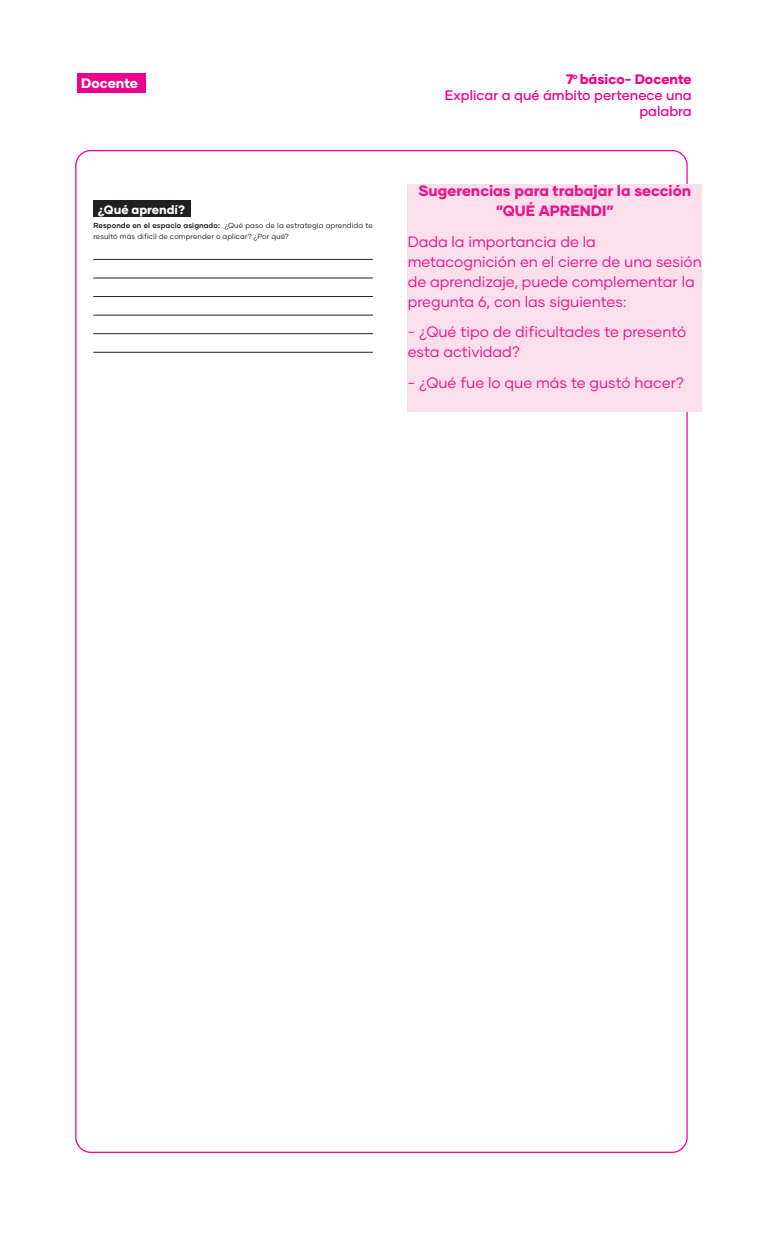
<style>
.page{position:relative;width:765px;height:1260px;background:#fff}
.page>*{position:absolute;margin:0;border:0;box-sizing:border-box;transform-origin:0 0}
.t1{font:15px/20px "Gilmer";color:#ea148b}
.t2{font:800 15px/20px "Gilmer";color:#ea148b;text-align:center}
.t3{font:500 13.75px/16.2px "Gilmer";color:#ed028c;text-align:right}
.t4{font:800 13.75px "Gilmer";color:#fff}
.t5{font:800 12.25px "Gilmer";color:#fff}
.t6{font:7.38px/10.2px "Gilmer";letter-spacing:.01em;color:#231f20}
.s1{font-weight:800}
.s2{font-weight:700}
</style>
<div class="page">
<div style="left:78px;top:73px;width:68px;height:20px;background:#ed028c"></div>
<div style="left:408px;top:184px;width:294px;height:228px;background:#fbdfeb"></div>
<hr style="left:94px;top:259px;width:279px;height:1px;background:#231f20">
<hr style="left:94px;top:315px;width:279px;height:1px;background:#231f20">
<hr style="left:94px;top:278px;width:279px;height:1px;background:#231f20">
<hr style="left:94px;top:333px;width:279px;height:1px;background:#231f20">
<hr style="left:94px;top:296px;width:279px;height:1px;background:#231f20">
<hr style="left:94px;top:352px;width:279px;height:1px;background:#231f20">
<div style="left:93px;top:201px;width:98px;height:16px;background:#231f20"></div>
<p class="t4" style="left:81px;top:75px;width:59px">Docente</p>
<p class="t3" style="left:445px;top:71px;width:248px"><span class="s1">7</span><sup>o</sup> <span class="s1">básico- Docente<br></span>Explicar a qué ámbito pertenece una palabra</p>
<p class="t5" style="left:98px;top:202px;width:89px">¿Qué aprendí?</p>
<p class="t6" style="left:93px;top:221px;width:281px"><span class="s2">Responde en el espacio asignado:</span> ¿Qué paso de la estrategia aprendida te resultó más difícil de comprender o aplicar? ¿Por qué?</p>
<p class="t2" style="left:419px;top:181px;width:274px">Sugerencias para trabajar la sección “QUÉ APRENDI”</p>
<p class="t1" style="left:408px;top:231px;width:296px">Dada la importancia de la metacognición en el cierre de una sesión de aprendizaje, puede complementar la pregunta 6, con las siguientes:</p>
<p class="t1" style="left:408px;top:322px;width:280px">- ¿Qué tipo de dificultades te presentó esta actividad?</p>
<p class="t1" style="left:408px;top:373px;width:278px">- ¿Qué fue lo que más te gustó hacer?</p>
</div>
